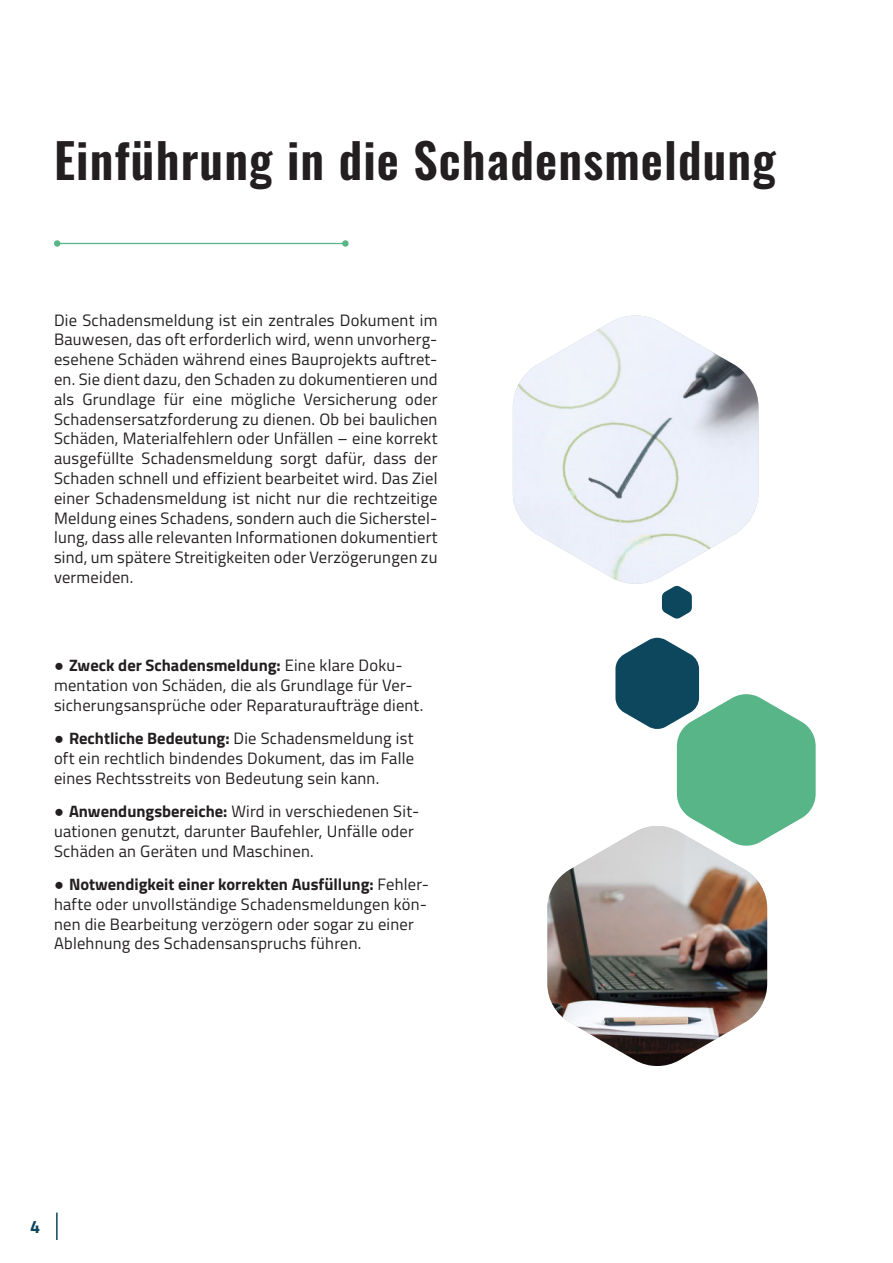
<style>
.page{position:relative;width:893px;height:1263px;background:#fff}
.page>*{position:absolute;margin:0;border:0;box-sizing:border-box;transform-origin:0 0}
.t1{font:600 48px "Oswald";letter-spacing:.025em;color:#231f20}
.t2{font:700 18px "Titillium Web";color:#0d475e}
.t3{font:16.5px/19.8px "Titillium Web";letter-spacing:.015em;color:#231f20}
.s1{font-family:"Arial"}
.s2{font-weight:700}
</style>
<div class="page">
<img style="left:547px;top:843px;width:220px;height:223px">
<img style="left:513px;top:315px;width:245px;height:269px">
<svg style="left:54px;top:240px;width:295px;height:7px"></svg>
<svg style="left:662px;top:586px;width:30px;height:33px"></svg>
<svg style="left:615px;top:638px;width:201px;height:209px"></svg>
<hr style="left:56px;top:1212px;width:2px;height:28px;background:#0d475e">
<h1 class="t1" style="left:54px;top:141px;width:723px">Einführung in die Schadensmeldung</h1>
<p class="t3" style="left:54px;top:310px;width:385px;text-align:justify">Die Schadensmeldung ist ein zentrales Dokument im Bauwesen, das oft erforderlich wird, wenn unvorherg&shy;esehene Schäden während eines Bauprojekts auftret&shy;en. Sie dient dazu, den Schaden zu dokumentieren und als Grundlage für eine mögliche Versicherung oder Schadensersatzforderung zu dienen. Ob bei baulichen Schäden, Materialfehlern oder Unfällen – eine korrekt ausgefüllte Schadensmeldung sorgt dafür, dass der Schaden schnell und effizient bearbeitet wird. Das Ziel einer Schadensmeldung ist nicht nur die rechtzeitige Meldung eines Schadens, sondern auch die Sicherstel&shy;lung, dass alle relevanten Informationen dokumentiert sind, um spätere Streitigkeiten oder Verzögerungen zu vermeiden.</p>
<p class="t3" style="left:54px;top:656px;width:371px"><span class="s1">●</span> <span class="s2">Zweck der Schadensmeldung:</span> Eine klare Doku&shy;mentation von Schäden, die als Grundlage für Ver&shy;sicherungsansprüche oder Reparaturaufträge dient.</p>
<p class="t3" style="left:54px;top:729px;width:362px;text-align:justify"><span class="s1">●</span> <span class="s2">Rechtliche Bedeutung:</span> Die Schadensmeldung ist oft ein rechtlich bindendes Dokument, das im Falle eines Rechtsstreits von Bedeutung sein kann.</p>
<p class="t3" style="left:54px;top:802px;width:367px"><span class="s1">●</span> <span class="s2">Anwendungsbereiche:</span> Wird in verschiedenen Sit&shy;uationen genutzt, darunter Baufehler, Unfälle oder<br>Schäden an Geräten und Maschinen.</p>
<p class="t3" style="left:54px;top:874px;width:376px"><span class="s1">●</span> <span class="s2">Notwendigkeit einer korrekten Ausfüllung:</span> Fehler&shy;hafte oder unvollständige Schadensmeldungen kön&shy;nen die Bearbeitung verzögern oder sogar zu einer Ablehnung des Schadensanspruchs führen.</p>
<p class="t2" style="left:30px;top:1220px;width:12px">4</p>
</div>
